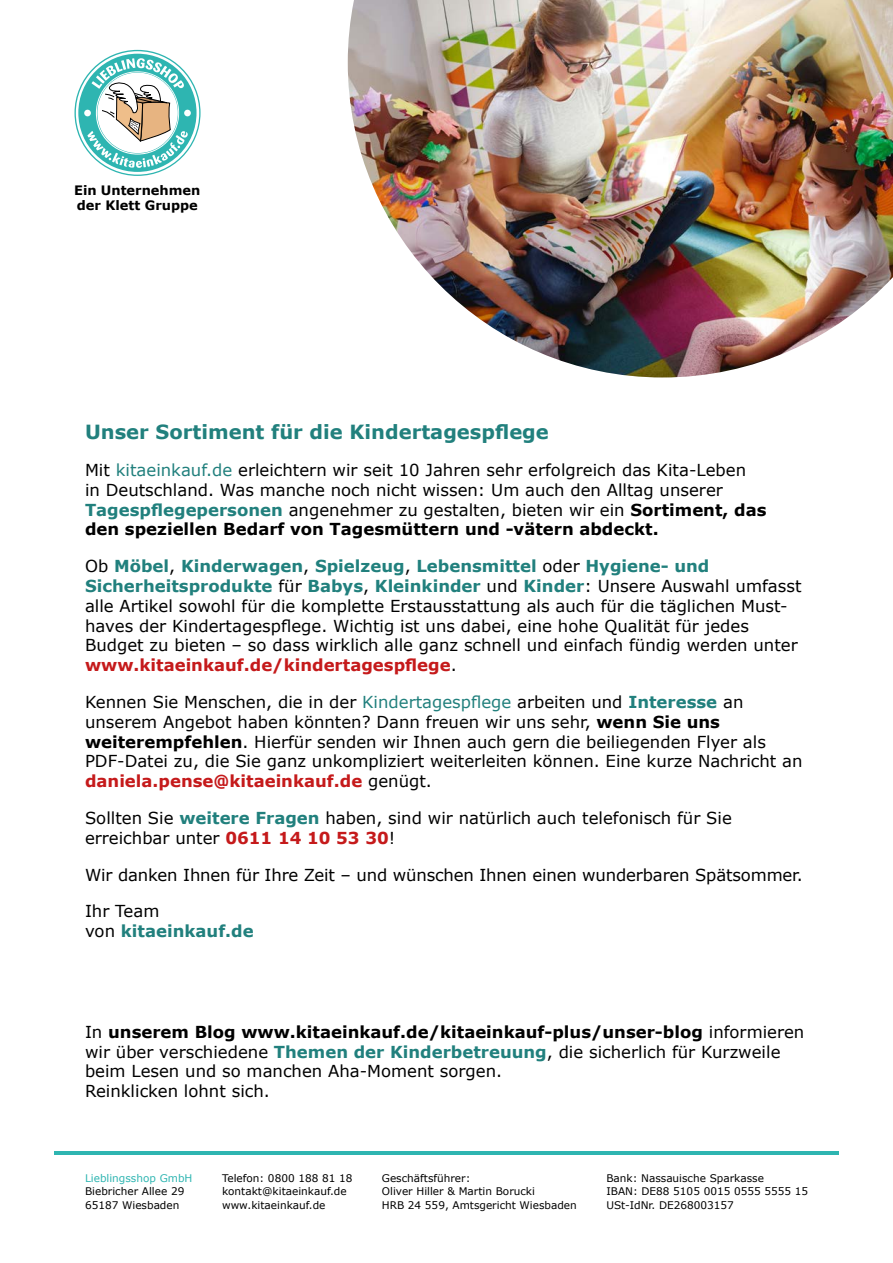
<style>
.page{position:relative;width:893px;height:1263px;background:#fff}
.page>*{position:absolute;margin:0;border:0;box-sizing:border-box;transform-origin:0 0}
.t1{font:700 19.5px "Verdana";color:#21807d}
.t2{font:16.5px/19.8px "Verdana";color:#000}
.t3{font:700 16.5px/19.8px "Verdana";color:#21807d}
.t4{font:700 13.05px/14.9px "Verdana";color:#000}
.t5{font:10.5px/13.5px "Verdana";color:#000}
.t6{font:10.5px "Verdana";color:#2eb5b1}
.s1{color:#21807d}
.s2{font-weight:700;color:#21807d}
.s3{font-weight:700}
.s4{font-weight:700;color:#c51a1b}
.s5{font-weight:400;color:#000}
</style>
<div class="page">
<hr style="left:54px;top:1151px;width:785px;height:3px;background:#2eb5b1">
<img style="left:348px;top:0;width:545px;height:377px">
<svg style="left:74px;top:50px;width:127px;height:126px"></svg>
<svg style="left:76px;top:51px;width:123px;height:124px"></svg>
<div style="left:78px;top:54px;width:119px;height:118px;background:#2eb5b1;border-radius:50%"></div>
<div style="left:84px;top:110px;width:7px;height:6px;background:#fff;border-radius:50%"></div>
<div style="left:184px;top:110px;width:7px;height:6px;background:#fff;border-radius:50%"></div>
<svg style="left:87px;top:58px;width:101px;height:110px"></svg>
<p class="t4" style="left:74px;top:183px;width:128px">Ein Unternehmen der Klett Gruppe</p>
<p class="t1" style="left:85px;top:419px;width:465px">Unser Sortiment für die Kindertagespflege</p>
<p class="t2" style="left:85px;top:460px;width:683px">Mit <span class="s1">kitaeinkauf.de</span> erleichtern wir seit 10 Jahren sehr erfolgreich das Kita-Leben<br>in Deutschland. Was manche noch nicht wissen: Um auch den Alltag unserer <span class="s2">Tagespflegepersonen</span> angenehmer zu gestalten, bieten wir ein <span class="s3">Sortiment, das den speziellen Bedarf von Tagesmüttern und -vätern abdeckt.</span></p>
<p class="t2" style="left:85px;top:556px;width:718px">Ob <span class="s2">Möbel</span>, <span class="s2">Kinderwagen</span>, <span class="s2">Spielzeug</span>, <span class="s2">Lebensmittel</span> oder <span class="s2">Hygiene- und Sicherheitsprodukte</span> für <span class="s2">Babys</span>, <span class="s2">Kleinkinder</span> und <span class="s2">Kinder</span>: Unsere Auswahl umfasst alle Artikel sowohl für die komplette Erstausstattung als auch für die täglichen Must&shy;haves der Kindertagespflege. Wichtig ist uns dabei, eine hohe Qualität für jedes Budget zu bieten – so dass wirklich alle ganz schnell und einfach fündig werden unter <span class="s4">www.kitaeinkauf.de/kindertagespflege</span>.</p>
<p class="t2" style="left:85px;top:692px;width:719px">Kennen Sie Menschen, die in der <span class="s1">Kindertagespflege</span> arbeiten und <span class="s2">Interesse</span> an unserem Angebot haben könnten? Dann freuen wir uns sehr, <span class="s3">wenn Sie uns weiterempfehlen</span>. Hierfür senden wir Ihnen auch gern die beiliegenden Flyer als PDF-Datei zu, die Sie ganz unkompliziert weiterleiten können. Eine kurze Nachricht an <span class="s4">daniela.pense@kitaeinkauf.de</span> genügt.</p>
<p class="t2" style="left:85px;top:808px;width:648px">Sollten Sie <span class="s2">weitere Fragen</span> haben, sind wir natürlich auch telefonisch für Sie erreichbar unter <span class="s4">0611 14 10 53 30</span>!</p>
<p class="t2" style="left:85px;top:865px;width:719px">Wir danken Ihnen für Ihre Zeit – und wünschen Ihnen einen wunderbaren Spätsommer.</p>
<p class="t3" style="left:85px;top:902px;width:170px"><span class="s5">Ihr Team<br>von</span> kitaeinkauf.de</p>
<p class="t2" style="left:85px;top:1022px;width:721px">In <span class="s3">unserem Blog www.kitaeinkauf.de/kitaeinkauf-plus/unser-blog</span> informieren wir über verschiedene <span class="s2">Themen der Kinderbetreuung</span>, die sicherlich für Kurzweile beim Lesen und so manchen Aha-Moment sorgen.<br>Reinklicken lohnt sich.</p>
<p class="t6" style="left:85px;top:1171px;width:109px">Lieblingsshop GmbH</p>
<p class="t5" style="left:85px;top:1185px;width:101px">Biebricher Allee 29<br>65187 Wiesbaden</p>
<p class="t5" style="left:222px;top:1171px;width:132px">Telefon: 0800 188 81 18 kontakt@kitaeinkauf.de www.kitaeinkauf.de</p>
<p class="t5" style="left:382px;top:1171px;width:197px">Geschäftsführer:<br>Oliver Hiller &amp; Martin Borucki<br>HRB 24 559, Amtsgericht Wiesbaden</p>
<p class="t5" style="left:606px;top:1171px;width:203px">Bank: Nassauische Sparkasse<br>IBAN: DE88 5105 0015 0555 5555 15<br>USt-IdNr. DE268003157</p>
</div>
